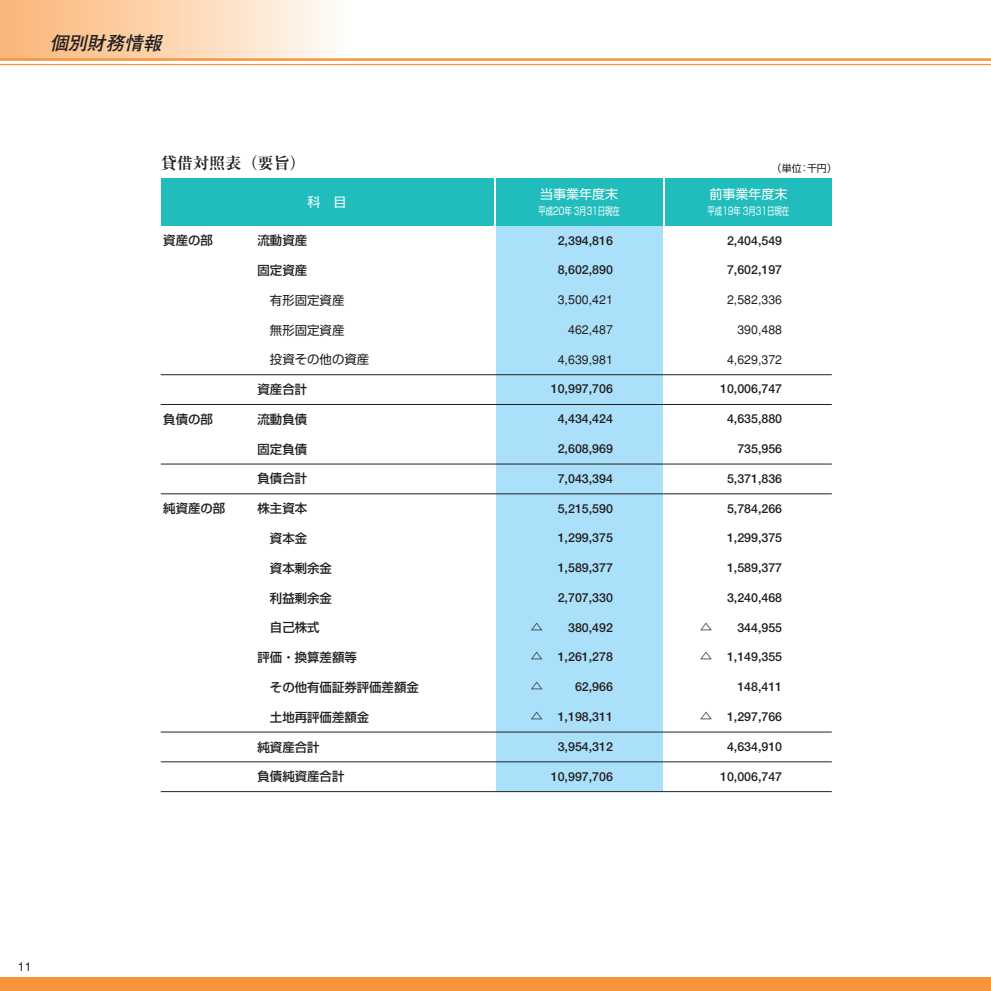
<style>
.page{position:relative;width:991px;height:991px;background:#fff}
.page>*{position:absolute;margin:0;border:0;box-sizing:border-box;transform-origin:0 0}
.t1{font:italic 700 18.55px "Futo Go B101";color:#231f20}
.t2{font:700 16.1px "Ryumin";color:#231f20}
.t3{font:12.95px "Shin Go";color:#fff}
.t4{font:700 12.42px "Futo Go B101";color:#231f20}
.t5{font:500 12.42px "Shin Go";color:#231f20}
.t6{font:500 12.42px "Gothic BBB";color:#231f20}
.t7{font:12.42px "Shin Go";color:#231f20}
.t8{font:10.5px "Shin Go";color:#fff;scale:.7 1}
.t9{font:9.97px "Shin Go";color:#231f20}
</style>
<div class="page">
<div style="left:0;top:0;width:347px;height:60px;background:linear-gradient(to right,#fbb374,#fffcf7)"></div>
<div style="left:161px;top:179px;width:332px;height:47px;background:#21bdbd"></div>
<div style="left:496px;top:179px;width:166px;height:47px;background:#21bdbd"></div>
<div style="left:496px;top:226px;width:166px;height:565px;background:#aae0f9"></div>
<div style="left:665px;top:179px;width:166px;height:47px;background:#21bdbd"></div>
<div style="left:0;top:977px;width:990px;height:13px;background:#f7943c"></div>
<hr style="left:0;top:64px;width:990px;height:1px;background:#f7943c">
<hr style="left:0;top:58px;width:990px;height:3px;background:#f7943c">
<hr style="left:161px;top:791px;width:670px;height:1px;background:#231f20">
<hr style="left:161px;top:761px;width:670px;height:1px;background:#231f20">
<hr style="left:161px;top:731px;width:670px;height:1px;background:#231f20">
<hr style="left:161px;top:493px;width:670px;height:1px;background:#231f20">
<hr style="left:161px;top:464px;width:670px;height:1px;background:#231f20">
<hr style="left:161px;top:404px;width:670px;height:1px;background:#231f20">
<hr style="left:161px;top:374px;width:670px;height:1px;background:#231f20">
<h1 class="t1" style="left:50px;top:36px;width:113px">個別財務情報</h1>
<p class="t2" style="left:161px;top:157px;width:147px">貸借対照表（要旨）</p>
<p class="t3" style="left:307px;top:197px;width:41px">科　目</p>
<p class="t5" style="left:163px;top:236px;width:51px">資産の部</p>
<p class="t5" style="left:163px;top:414px;width:51px">負債の部</p>
<p class="t5" style="left:163px;top:504px;width:64px">純資産の部</p>
<p class="t5" style="left:257px;top:236px;width:51px">流動資産</p>
<p class="t5" style="left:257px;top:266px;width:51px">固定資産</p>
<p class="t7" style="left:270px;top:295px;width:76px">有形固定資産</p>
<p class="t7" style="left:270px;top:325px;width:76px">無形固定資産</p>
<p class="t7" style="left:270px;top:355px;width:101px">投資その他の資産</p>
<p class="t5" style="left:257px;top:385px;width:51px">資産合計</p>
<p class="t5" style="left:257px;top:414px;width:51px">流動負債</p>
<p class="t5" style="left:257px;top:444px;width:51px">固定負債</p>
<p class="t5" style="left:257px;top:474px;width:51px">負債合計</p>
<p class="t5" style="left:257px;top:504px;width:51px">株主資本</p>
<p class="t5" style="left:270px;top:533px;width:39px">資本金</p>
<p class="t5" style="left:270px;top:563px;width:64px">資本剰余金</p>
<p class="t5" style="left:270px;top:593px;width:64px">利益剰余金</p>
<p class="t5" style="left:270px;top:623px;width:51px">自己株式</p>
<p class="t5" style="left:257px;top:652px;width:101px">評価・換算差額等</p>
<p class="t5" style="left:270px;top:682px;width:150px">その他有価証券評価差額金</p>
<p class="t5" style="left:270px;top:712px;width:101px">土地再評価差額金</p>
<p class="t5" style="left:257px;top:742px;width:64px">純資産合計</p>
<p class="t5" style="left:257px;top:772px;width:88px">負債純資産合計</p>
<p class="t6" style="left:18px;top:961px;width:15px">11</p>
<p class="t3" style="left:540px;top:189px;width:80px">当事業年度末</p>
<p class="t8" style="left:538px;top:207px;width:118px">平成20年 3月31日現在</p>
<p class="t4" style="left:557px;top:235px;width:57px">2,394,816</p>
<p class="t4" style="left:557px;top:265px;width:57px">8,602,890</p>
<p class="t6" style="left:557px;top:295px;width:57px">3,500,421</p>
<p class="t6" style="left:568px;top:324px;width:46px">462,487</p>
<p class="t6" style="left:557px;top:354px;width:57px">4,639,981</p>
<p class="t4" style="left:551px;top:384px;width:64px">10,997,706</p>
<p class="t4" style="left:557px;top:414px;width:57px">4,434,424</p>
<p class="t4" style="left:557px;top:443px;width:57px">2,608,969</p>
<p class="t4" style="left:557px;top:473px;width:57px">7,043,394</p>
<p class="t4" style="left:557px;top:503px;width:57px">5,215,590</p>
<p class="t4" style="left:557px;top:533px;width:57px">1,299,375</p>
<p class="t4" style="left:557px;top:562px;width:57px">1,589,377</p>
<p class="t4" style="left:557px;top:592px;width:57px">2,707,330</p>
<p class="t4" style="left:530px;top:622px;width:14px">△</p>
<p class="t4" style="left:568px;top:622px;width:46px">380,492</p>
<p class="t4" style="left:530px;top:652px;width:84px">△ 1,261,278</p>
<p class="t4" style="left:530px;top:682px;width:14px">△</p>
<p class="t4" style="left:575px;top:682px;width:39px">62,966</p>
<p class="t4" style="left:530px;top:711px;width:84px">△ 1,198,311</p>
<p class="t4" style="left:557px;top:741px;width:57px">3,954,312</p>
<p class="t4" style="left:551px;top:771px;width:64px">10,997,706</p>
<p class="t9" style="left:771px;top:165px;width:66px">（単位：千円）</p>
<p class="t3" style="left:709px;top:189px;width:80px">前事業年度末</p>
<p class="t8" style="left:707px;top:207px;width:118px">平成19年 3月31日現在</p>
<p class="t4" style="left:727px;top:235px;width:57px">2,404,549</p>
<p class="t4" style="left:727px;top:265px;width:57px">7,602,197</p>
<p class="t6" style="left:727px;top:295px;width:57px">2,582,336</p>
<p class="t6" style="left:737px;top:324px;width:46px">390,488</p>
<p class="t6" style="left:727px;top:354px;width:57px">4,629,372</p>
<p class="t4" style="left:720px;top:384px;width:64px">10,006,747</p>
<p class="t4" style="left:727px;top:414px;width:57px">4,635,880</p>
<p class="t4" style="left:737px;top:443px;width:46px">735,956</p>
<p class="t4" style="left:727px;top:473px;width:57px">5,371,836</p>
<p class="t4" style="left:727px;top:503px;width:57px">5,784,266</p>
<p class="t4" style="left:727px;top:533px;width:57px">1,299,375</p>
<p class="t4" style="left:727px;top:562px;width:57px">1,589,377</p>
<p class="t4" style="left:727px;top:592px;width:57px">3,240,468</p>
<p class="t4" style="left:699px;top:622px;width:14px">△</p>
<p class="t4" style="left:737px;top:622px;width:46px">344,955</p>
<p class="t4" style="left:699px;top:652px;width:84px">△ 1,149,355</p>
<p class="t4" style="left:737px;top:682px;width:46px">148,411</p>
<p class="t4" style="left:699px;top:711px;width:84px">△ 1,297,766</p>
<p class="t4" style="left:727px;top:741px;width:57px">4,634,910</p>
<p class="t4" style="left:720px;top:771px;width:64px">10,006,747</p>
</div>
